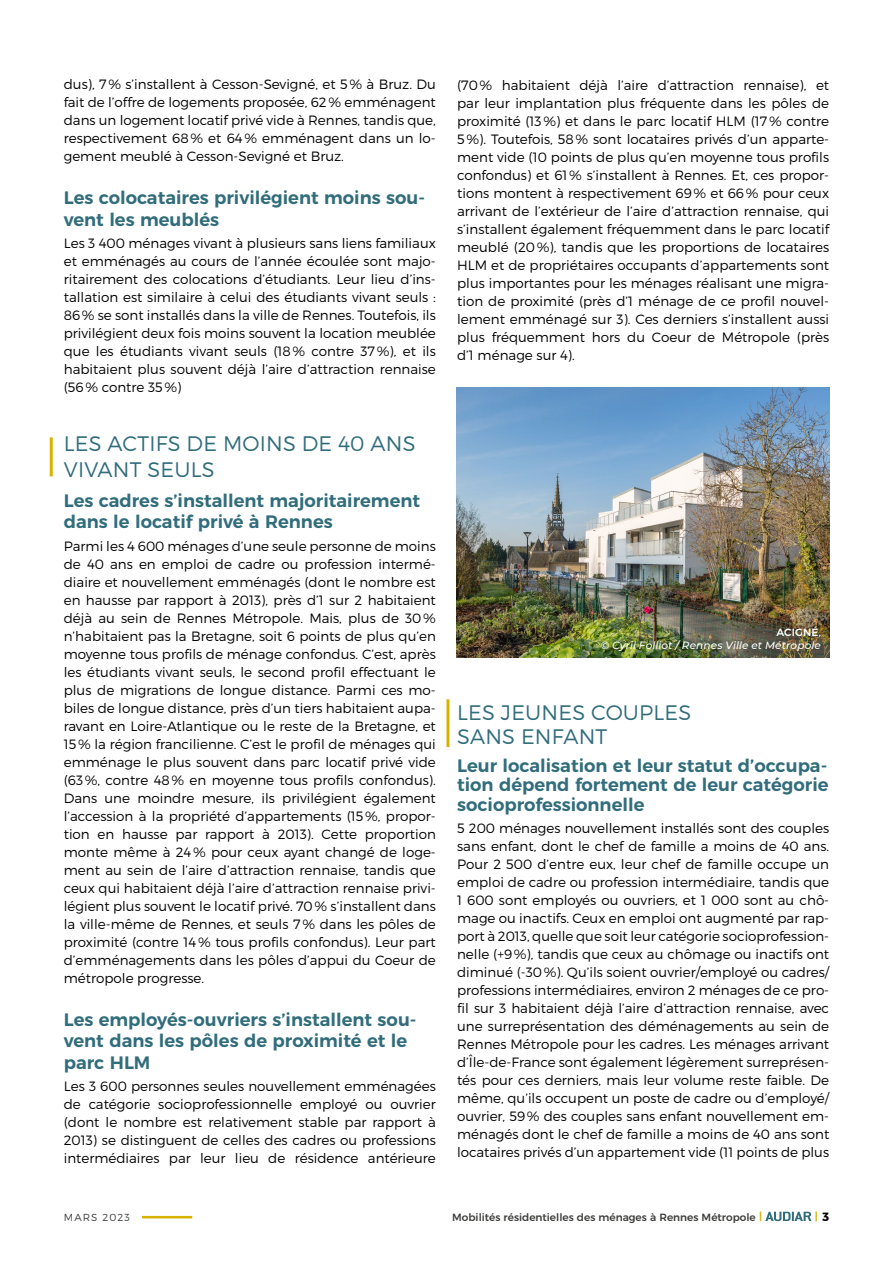
<style>
.page{position:relative;width:893px;height:1263px;background:#fff}
.page>*{position:absolute;margin:0;border:0;box-sizing:border-box;transform-origin:0 0}
.T1{font:300 21px/25.2px "Montserrat";letter-spacing:.01em;color:#316d7b}
.T2___T1{font:600 18px/19.5px "Montserrat";color:#316d7b}
.T2{font:600 18px/21.6px "Montserrat";color:#316d7b}
.texte_courant{font:300 13.5px/18px "Montserrat";color:#000;text-align:justify}
.t1{font:500 10.5px "Montserrat";color:#3c3c3b}
.Crédit_photo{font:italic 500 10.5px "Montserrat";letter-spacing:.01em;color:#fff}
.Légende_photo{font:500 10.5px "Montserrat";letter-spacing:.01em;color:#fff}
.t2{font:700 10.5px "Montserrat";color:#d8b200}
.t3{font:300 10.2px "Montserrat";letter-spacing:.105em;color:#3c3c3b}
.s1{font-weight:700;color:#d8b200}
.s2{font-size:12px;color:#000}
</style>
<div class="page">
<hr style="left:142px;top:1216px;width:50px;height:2px;background:#d8b200">
<svg style="left:765px;top:1212px;width:46px;height:9px"></svg>
<hr style="left:50px;top:437px;width:3px;height:39px;background:#d8b200">
<hr style="left:446px;top:699px;width:3px;height:48px;background:#d8b200">
<img style="left:457px;top:387px;width:372px;height:270px">
<p class="texte_courant" style="left:64px;top:75px;width:374px">dus), 7% s’installent à Cesson-Sevigné, et 5% à Bruz. Du fait de l’offre de logements proposée, 62% emménagent dans un logement locatif privé vide à Rennes, tandis que, respectivement 68% et 64% emménagent dans un lo&shy;gement meublé à Cesson-Sevigné et Bruz.</p>
<p class="T2" style="left:64px;top:186px;width:363px">Les colocataires privilégient moins sou&shy;vent les meublés</p>
<p class="texte_courant" style="left:64px;top:234px;width:374px">Les 3 400 ménages vivant à plusieurs sans liens familiaux et emménagés au cours de l’année écoulée sont majo&shy;ritairement des colocations d’étudiants. Leur lieu d’ins&shy;tallation est similaire à celui des étudiants vivant seuls :<br>86% se sont installés dans la ville de Rennes. Toutefois, ils privilégient deux fois moins souvent la location meublée que les étudiants vivant seuls (18% contre 37%), et ils habitaient plus souvent déjà l’aire d’attraction rennaise (56% contre 35%)</p>
<p class="T1" style="left:64px;top:431px;width:353px">LES ACTIFS DE MOINS DE 40 ANS<br>VIVANT SEULS</p>
<p class="T2___T1" style="left:64px;top:488px;width:358px;line-height:21.6px">Les cadres s’installent majoritairement dans le locatif privé à Rennes</p>
<p class="texte_courant" style="left:64px;top:537px;width:374px">Parmi les 4 600 ménages d’une seule personne de moins de 40 ans en emploi de cadre ou profession intermé&shy;diaire et nouvellement emménagés (dont le nombre est en hausse par rapport à 2013), près d’1 sur 2 habitaient déjà au sein de Rennes Métropole. Mais, plus de 30% n’habitaient pas la Bretagne, soit 6 points de plus qu’en moyenne tous profils de ménage confondus. C’est, après les étudiants vivant seuls, le second profil effectuant le plus de migrations de longue distance. Parmi ces mo&shy;biles de longue distance, près d’un tiers habitaient aupa&shy;ravant en Loire-Atlantique ou le reste de la Bretagne, et 15% la région francilienne. C’est le profil de ménages qui emménage le plus souvent dans parc locatif privé vide (63%, contre 48% en moyenne tous profils confondus).<br>Dans une moindre mesure, ils privilégient également l’accession à la propriété d’appartements (15%, propor&shy;tion en hausse par rapport à 2013). Cette proportion monte même à 24% pour ceux ayant changé de loge&shy;ment au sein de l’aire d’attraction rennaise, tandis que ceux qui habitaient déjà l’aire d’attraction rennaise privi&shy;légient plus souvent le locatif privé. 70% s’installent dans la ville-même de Rennes, et seuls 7% dans les pôles de proximité (contre 14% tous profils confondus). Leur part d’emménagements dans les pôles d’appui du Coeur de métropole progresse.</p>
<p class="T2" style="left:64px;top:1007px;width:354px">Les employés-ouvriers s’installent sou&shy;vent dans les pôles de proximité et le parc HLM</p>
<p class="texte_courant" style="left:64px;top:1077px;width:374px">Les 3 600 personnes seules nouvellement emménagées de catégorie socioprofessionnelle employé ou ouvrier (dont le nombre est relativement stable par rapport à 2013) se distinguent de celles des cadres ou professions intermédiaires par leur lieu de résidence antérieure</p>
<p class="texte_courant" style="left:457px;top:76px;width:374px">(70% habitaient déjà l’aire d’attraction rennaise), et par leur implantation plus fréquente dans les pôles de proximité (13%) et dans le parc locatif HLM (17% contre 5%). Toutefois, 58% sont locataires privés d’un apparte&shy;ment vide (10 points de plus qu’en moyenne tous profils confondus) et 61% s’installent à Rennes. Et, ces propor&shy;tions montent à respectivement 69% et 66% pour ceux arrivant de l’extérieur de l’aire d’attraction rennaise, qui s’installent également fréquemment dans le parc locatif meublé (20%), tandis que les proportions de locataires HLM et de propriétaires occupants d’appartements sont plus importantes pour les ménages réalisant une migra&shy;tion de proximité (près d’1 ménage de ce profil nouvel&shy;lement emménagé sur 3). Ces derniers s’installent aussi plus fréquemment hors du Coeur de Métropole (près d’1 ménage sur 4).</p>
<p class="Légende_photo" style="left:777px;top:624px;width:46px">ACIGNÉ,</p>
<p class="Crédit_photo" style="left:601px;top:637px;width:222px">© Cyril Folliot / Rennes Ville et Métropole</p>
<p class="T1" style="left:457px;top:700px;width:236px;line-height:24px">LES JEUNES COUPLES<br>SANS ENFANT</p>
<p class="T2___T1" style="left:457px;top:754px;width:373px;text-align:justify">Leur localisation et leur statut d’occupa&shy;tion dépend fortement de leur catégorie socioprofessionnelle</p>
<p class="texte_courant" style="left:457px;top:819px;width:374px">5 200 ménages nouvellement installés sont des couples sans enfant, dont le chef de famille a moins de 40 ans.<br>Pour 2 500 d’entre eux, leur chef de famille occupe un emploi de cadre ou profession intermédiaire, tandis que 1 600 sont employés ou ouvriers, et 1 000 sont au chô&shy;mage ou inactifs. Ceux en emploi ont augmenté par rap&shy;port à 2013, quelle que soit leur catégorie socioprofession&shy;nelle (+9%), tandis que ceux au chômage ou inactifs ont diminué (-30%). Qu’ils soient ouvrier/employé ou cadres/ professions intermédiaires, environ 2 ménages de ce pro&shy;fil sur 3 habitaient déjà l’aire d’attraction rennaise, avec une surreprésentation des déménagements au sein de Rennes Métropole pour les cadres. Les ménages arrivant d’Île-de-France sont également légèrement surreprésen&shy;tés pour ces derniers, mais leur volume reste faible. De même, qu’ils occupent un poste de cadre ou d’employé/ ouvrier, 59% des couples sans enfant nouvellement em&shy;ménagés dont le chef de famille a moins de 40 ans sont locataires privés d’un appartement vide (11 points de plus</p>
<p class="t3" style="left:64px;top:1211px;width:67px">MARS 2023</p>
<p class="t1" style="left:452px;top:1209px;width:311px">Mobilités résidentielles des ménages à Rennes Métropole <span class="s1">|</span></p>
<p class="t2" style="left:815px;top:1207px;width:16px">| <span class="s2">3</span></p>
</div>
